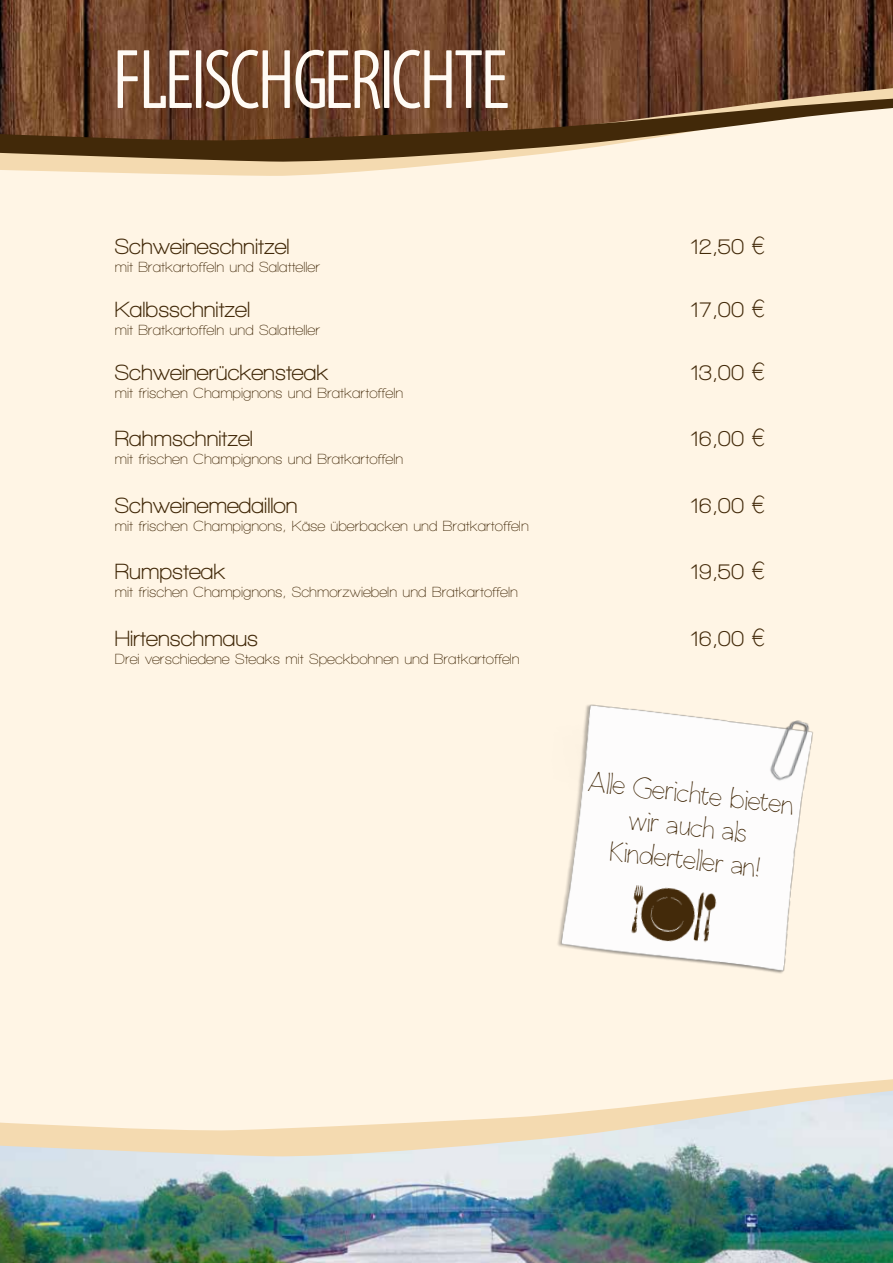
<style>
.page{position:relative;width:893px;height:1263px;background:#fff}
.page>*{position:absolute;margin:0;border:0;box-sizing:border-box;transform-origin:0 0}
.t1{font:condensed 85.35px "Santana";color:#fffbf5}
.t2{font:300 27px/33px "Claphappy";color:#422909;text-align:center}
.t3{font:700 22.5px "Walkway";color:#422909}
.t4{font:600 15px "Walkway";color:#422909}
</style>
<div class="page">
<img style="left:0;top:0;width:893px;height:87px">
<img style="left:0;top:1158px;width:893px;height:105px">
<div style="left:0;top:176px;width:893px;height:902px;background:#fff5e5"></div>
<svg style="left:0;top:87px;width:893px;height:89px;background:#bba087"></svg>
<svg style="left:0;top:98px;width:893px;height:65px;background:#896c51"></svg>
<svg style="left:0;top:1078px;width:893px;height:80px;background:#f3e9d7"></svg>
<img style="left:395px;top:654px;width:459px;height:350px">
<img style="left:611px;top:867px;width:139px;height:99px">
<svg style="left:752px;top:236px;width:12px;height:18px"></svg>
<svg style="left:752px;top:299px;width:12px;height:18px"></svg>
<svg style="left:752px;top:362px;width:12px;height:18px"></svg>
<svg style="left:752px;top:428px;width:12px;height:18px"></svg>
<svg style="left:752px;top:495px;width:12px;height:18px"></svg>
<svg style="left:752px;top:562px;width:12px;height:18px"></svg>
<svg style="left:752px;top:628px;width:12px;height:18px"></svg>
<h1 class="t1" style="left:115px;top:38px;width:395px">FLEISCHGERICHTE</h1>
<h3 class="t3" style="left:115px;top:234px;width:176px">Schweineschnitzel</h3>
<h3 class="t3" style="left:690px;top:234px;width:56px">12,50</h3>
<p class="t4" style="left:115px;top:258px;width:207px">mit Bratkartoffeln und Salatteller</p>
<h3 class="t3" style="left:115px;top:297px;width:137px">Kalbsschnitzel</h3>
<h3 class="t3" style="left:690px;top:297px;width:56px">17,00</h3>
<p class="t4" style="left:115px;top:321px;width:207px">mit Bratkartoffeln und Salatteller</p>
<h3 class="t3" style="left:115px;top:360px;width:215px">Schweinerückensteak</h3>
<h3 class="t3" style="left:690px;top:360px;width:56px">13,00</h3>
<p class="t4" style="left:115px;top:384px;width:290px">mit frischen Champignons und Bratkartoffeln</p>
<h3 class="t3" style="left:115px;top:426px;width:140px">Rahmschnitzel</h3>
<h3 class="t3" style="left:690px;top:426px;width:56px">16,00</h3>
<p class="t4" style="left:115px;top:451px;width:290px">mit frischen Champignons und Bratkartoffeln</p>
<h3 class="t3" style="left:115px;top:493px;width:184px">Schweinemedaillon</h3>
<h3 class="t3" style="left:690px;top:493px;width:56px">16,00</h3>
<p class="t4" style="left:115px;top:518px;width:416px">mit frischen Champignons, Käse überbacken und Bratkartoffeln</p>
<h3 class="t3" style="left:115px;top:560px;width:112px">Rumpsteak</h3>
<h3 class="t3" style="left:690px;top:560px;width:56px">19,50</h3>
<p class="t4" style="left:115px;top:584px;width:405px">mit frischen Champignons, Schmorzwiebeln und Bratkartoffeln</p>
<h3 class="t3" style="left:115px;top:626px;width:145px">Hirtenschmaus</h3>
<h3 class="t3" style="left:690px;top:626px;width:56px">16,00</h3>
<p class="t4" style="left:115px;top:651px;width:407px">Drei verschiedene Steaks mit Speckbohnen und Bratkartoffeln</p>
<h2 class="t2" style="left:591px;top:766px;width:206px;rotate:7deg">Alle Gerichte bieten wir auch als<br>Kinderteller an!</h2>
</div>
